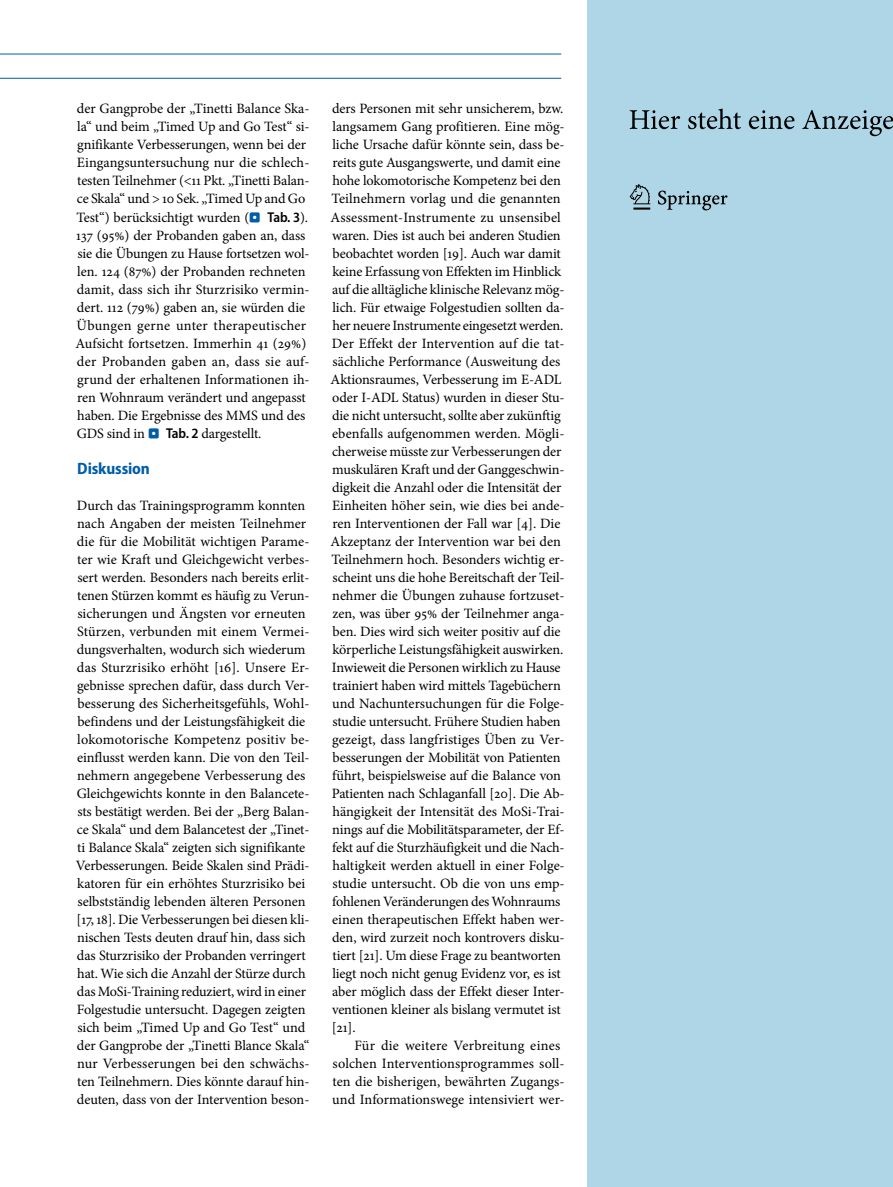
<style>
.page{position:relative;width:893px;height:1187px;background:#fff}
.page>*{position:absolute;margin:0;border:0;box-sizing:border-box;transform-origin:0 0}
._012_u1{font:700 semi-condensed 16.5px "Myriad Pro";letter-spacing:-.01em;color:#005da8}
._010_fliesstext_ohne{font:14.25px/18px "Minion Pro";letter-spacing:-.01em;color:#000}
._010_fliesstext_mit{font:14.25px/18px "Minion Pro";letter-spacing:.005em;color:#000}
.s1{font-family:"S Buttons";font-size:13.5px;color:#005da8}
.s2{font-family:"Myriad Pro";font-weight:600;font-stretch:semi-condensed}
</style>
<div class="page">
<hr style="left:0;top:54px;width:561px;height:1px;background:#005da8">
<hr style="left:0;top:78px;width:561px;height:1px;background:#005da8">
<div style="left:587px;top:0;width:306px;height:1186px;background:#aed6e7"></div>
<svg style="left:630px;top:108px;width:263px;height:28px"></svg>
<svg style="left:630px;top:184px;width:97px;height:26px"></svg>
<p class="_010_fliesstext_ohne" style="left:75px;top:100px;width:236px">der Gangprobe der „Tinetti Balance Ska&shy;la“ und beim „Timed Up and Go Test“ si&shy;gnifikante Verbesserungen, wenn bei der Eingangsuntersuchung nur die schlech&shy;testen Teilnehmer (&lt;11 Pkt. „Tinetti Balan&shy;ce Skala“ und &gt; 10 Sek. „Timed Up and Go Test“) berücksichtigt wurden (<span class="s1">.</span> <span class="s2">Tab. 3</span>).<br>137 (95%) der Probanden gaben an, dass sie die Übungen zu Hause fortsetzen wol&shy;len. 124 (87%) der Probanden rechneten damit, dass sich ihr Sturzrisiko vermin&shy;dert. 112 (79%) gaben an, sie würden die Übungen gerne unter therapeutischer Aufsicht fortsetzen. Immerhin 41 (29%) der Probanden gaben an, dass sie auf&shy;grund der erhaltenen Informationen ih&shy;ren Wohnraum verändert und angepasst haben. Die Ergebnisse des MMS und des GDS sind in <span class="s1">.</span> <span class="s2">Tab. 2</span> dargestellt.</p>
<p class="_012_u1" style="left:77px;top:459px;width:74px">Diskussion</p>
<p class="_010_fliesstext_ohne" style="left:76px;top:496px;width:235px">Durch das Trainingsprogramm konnten nach Angaben der meisten Teilnehmer die für die Mobilität wichtigen Parame&shy;ter wie Kraft und Gleichgewicht verbes&shy;sert werden. Besonders nach bereits erlit&shy;tenen Stürzen kommt es häufig zu Verun&shy;sicherungen und Ängsten vor erneuten Stürzen, verbunden mit einem Vermei&shy;dungsverhalten, wodurch sich wiederum das Sturzrisiko erhöht [16]. Unsere Er&shy;gebnisse sprechen dafür, dass durch Ver&shy;besserung des Sicherheitsgefühls, Wohl&shy;befindens und der Leistungsfähigkeit die lokomotorische Kompetenz positiv be&shy;einflusst werden kann. Die von den Teil&shy;nehmern angegebene Verbesserung des Gleichgewichts konnte in den Balancete&shy;sts bestätigt werden. Bei der „Berg Balan&shy;ce Skala“ und dem Balancetest der „Tinet&shy;ti Balance Skala“ zeigten sich signifikante Verbesserungen. Beide Skalen sind Prädi&shy;katoren für ein erhöhtes Sturzrisiko bei selbstständig lebenden älteren Personen [17, 18]. Die Verbesserungen bei diesen kli&shy;nischen Tests deuten drauf hin, dass sich das Sturzrisiko der Probanden verringert hat. Wie sich die Anzahl der Stürze durch das MoSi-Training reduziert, wird in einer Folgestudie untersucht. Dagegen zeigten sich beim „Timed Up and Go Test“ und der Gangprobe der „Tinetti Blance Skala“ nur Verbesserungen bei den schwächs&shy;ten Teilnehmern. Dies könnte darauf hin&shy;deuten, dass von der Intervention beson-</p>
<p class="_010_fliesstext_ohne" style="left:331px;top:100px;width:236px">ders Personen mit sehr unsicherem, bzw. langsamem Gang profitieren. Eine mög&shy;liche Ursache dafür könnte sein, dass be&shy;reits gute Ausgangswerte, und damit eine hohe lokomotorische Kompetenz bei den Teilnehmern vorlag und die genannten Assessment-Instrumente zu unsensibel waren. Dies ist auch bei anderen Studien beobachtet worden [19]. Auch war damit keine Erfassung von Effekten im Hinblick auf die alltägliche klinische Relevanz mög&shy;lich. Für etwaige Folgestudien sollten da&shy;her neuere Instrumente eingesetzt werden.<br>Der Effekt der Intervention auf die tat&shy;sächliche Performance (Ausweitung des Aktionsraumes, Verbesserung im E-ADL oder I-ADL Status) wurden in dieser Stu&shy;die nicht untersucht, sollte aber zukünftig ebenfalls aufgenommen werden. Mögli&shy;cherweise müsste zur Verbesserungen der muskulären Kraft und der Ganggeschwin&shy;digkeit die Anzahl oder die Intensität der Einheiten höher sein, wie dies bei ande&shy;ren Interventionen der Fall war [4]. Die Akzeptanz der Intervention war bei den Teilnehmern hoch. Besonders wichtig er&shy;scheint uns die hohe Bereitschaft der Teil&shy;nehmer die Übungen zuhause fortzuset&shy;zen, was über 95% der Teilnehmer anga&shy;ben. Dies wird sich weiter positiv auf die körperliche Leistungsfähigkeit auswirken.<br>Inwieweit die Personen wirklich zu Hause trainiert haben wird mittels Tagebüchern und Nachuntersuchungen für die Folge&shy;studie untersucht. Frühere Studien haben gezeigt, dass langfristiges Üben zu Ver&shy;besserungen der Mobilität von Patienten führt, beispielsweise auf die Balance von Patienten nach Schlaganfall [20]. Die Ab&shy;hängigkeit der Intensität des MoSi-Trai&shy;nings auf die Mobilitätsparameter, der Ef&shy;fekt auf die Sturzhäufigkeit und die Nach&shy;haltigkeit werden aktuell in einer Folge&shy;studie untersucht. Ob die von uns emp&shy;fohlenen Veränderungen des Wohnraums einen therapeutischen Effekt haben wer&shy;den, wird zurzeit noch kontrovers disku&shy;tiert [21]. Um diese Frage zu beantworten liegt noch nicht genug Evidenz vor, es ist aber möglich dass der Effekt dieser Inter&shy;ventionen kleiner als bislang vermutet ist [21].</p>
<p class="_010_fliesstext_mit" style="left:332px;top:1036px;width:234px;text-indent:22px">Für die weitere Verbreitung eines solchen Interventionsprogrammes soll&shy;ten die bisherigen, bewährten Zugangs&shy;und Informationswege intensiviert wer-</p>
</div>
